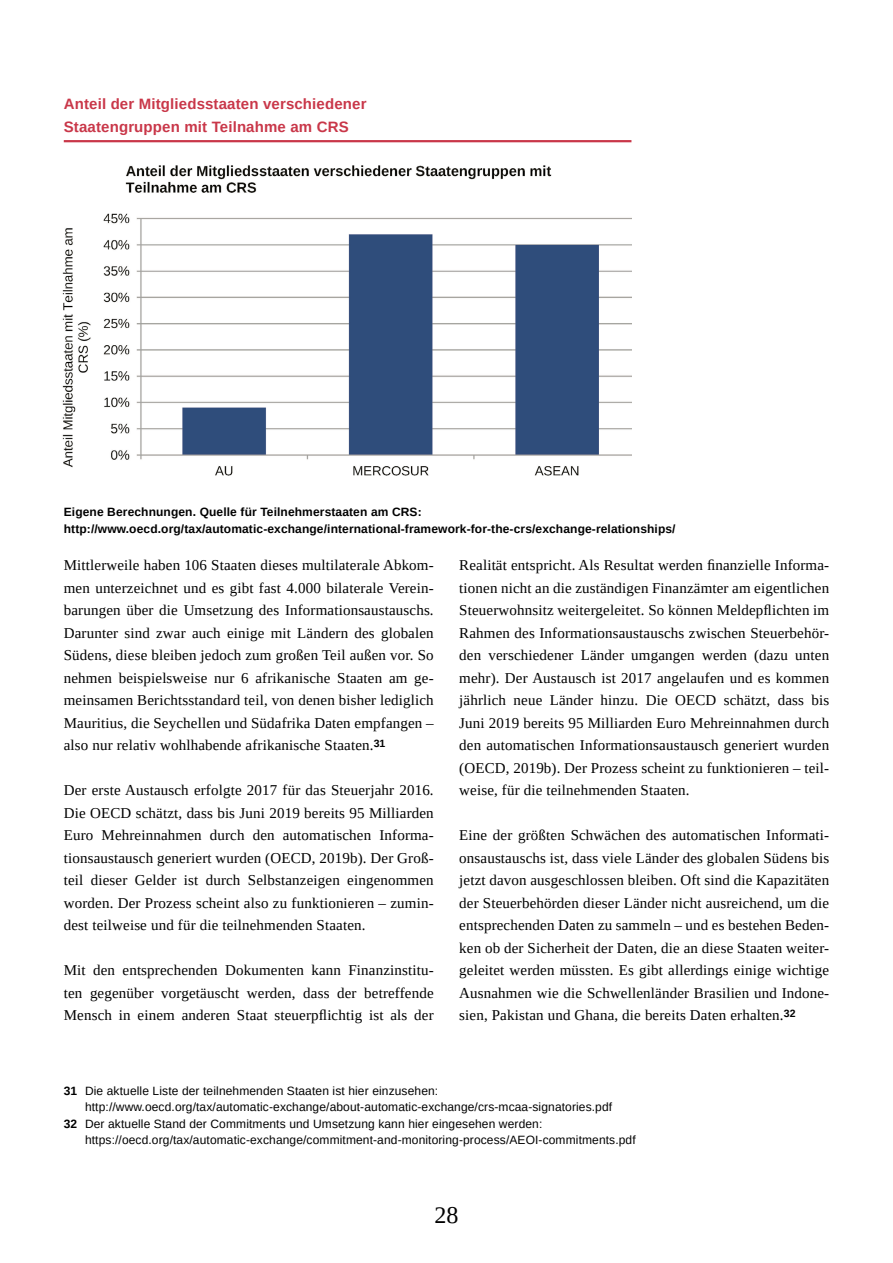
<style>
.page{position:relative;width:893px;height:1263px;background:#fff}
.page>*{position:absolute;margin:0;border:0;box-sizing:border-box;transform-origin:0 0}
.t1{font:24px "Liberation Serif";color:#000}
.t2{font:15px/22.5px "Liberation Serif";letter-spacing:.01em;color:#000;text-align:justify}
.t3{font:700 15px/22.5px "Liberation Sans";letter-spacing:.01em;color:#c93749}
.t4{font:12px "Liberation Sans";letter-spacing:.01em;color:#000}
.t5{font:700 12px/16.5px "Liberation Sans";letter-spacing:.01em;color:#000}
.s1{font-weight:700}
</style>
<div class="page">
<hr style="left:64px;top:140px;width:567px;height:2px;background:#c93749">
<img style="left:62px;top:165px;width:569px;height:311px">
<p class="t3" style="left:64px;top:93px;width:304px">Anteil der Mitgliedsstaaten verschiedener<br>Staatengruppen mit Teilnahme am CRS</p>
<p class="t5" style="left:64px;top:504px;width:613px">Eigene Berechnungen. Quelle für Teilnehmerstaaten am CRS: http://www.oecd.org/tax/automatic-exchange/international-framework-for-the-crs/exchange-relationships/</p>
<p class="t2" style="left:64px;top:554px;width:371px">Mittlerweile haben 106 Staaten dieses multilaterale Abkom&shy;men unterzeichnet und es gibt fast 4.000 bilaterale Verein&shy;barungen über die Umsetzung des Informationsaustauschs.<br>Darunter sind zwar auch einige mit Ländern des globalen Südens, diese bleiben jedoch zum großen Teil außen vor. So nehmen beispielsweise nur 6 afrikanische Staaten am ge&shy;meinsamen Berichtsstandard teil, von denen bisher lediglich Mauritius, die Seychellen und Südafrika Daten empfangen – also nur relativ wohlhabende afrikanische Staaten.<sup>31</sup></p>
<p class="t2" style="left:64px;top:779px;width:371px">Der erste Austausch erfolgte 2017 für das Steuerjahr 2016.<br>Die OECD schätzt, dass bis Juni 2019 bereits 95 Milliarden Euro Mehreinnahmen durch den automatischen Informa&shy;tionsaustausch generiert wurden (OECD, 2019b). Der Groß&shy;teil dieser Gelder ist durch Selbstanzeigen eingenommen worden. Der Prozess scheint also zu funktionieren – zumin&shy;dest teilweise und für die teilnehmenden Staaten.</p>
<p class="t2" style="left:64px;top:959px;width:371px">Mit den entsprechenden Dokumenten kann Finanzinstitu&shy;ten gegenüber vorgetäuscht werden, dass der betreffende Mensch in einem anderen Staat steuerpflichtig ist als der</p>
<p class="t2" style="left:459px;top:554px;width:372px">Realität entspricht. Als Resultat werden finanzielle Informa&shy;tionen nicht an die zuständigen Finanzämter am eigentlichen Steuerwohnsitz weitergeleitet. So können Meldepflichten im Rahmen des Informationsaustauschs zwischen Steuerbehör&shy;den verschiedener Länder umgangen werden (dazu unten mehr). Der Austausch ist 2017 angelaufen und es kommen jährlich neue Länder hinzu. Die OECD schätzt, dass bis Juni 2019 bereits 95 Milliarden Euro Mehreinnahmen durch den automatischen Informationsaustausch generiert wurden (OECD, 2019b). Der Prozess scheint zu funktionieren – teil&shy;weise, für die teilnehmenden Staaten.</p>
<p class="t2" style="left:459px;top:824px;width:371px">Eine der größten Schwächen des automatischen Informati&shy;onsaustauschs ist, dass viele Länder des globalen Südens bis jetzt davon ausgeschlossen bleiben. Oft sind die Kapazitäten der Steuerbehörden dieser Länder nicht ausreichend, um die entsprechenden Daten zu sammeln – und es bestehen Beden&shy;ken ob der Sicherheit der Daten, die an diese Staaten weiter&shy;geleitet werden müssten. Es gibt allerdings einige wichtige Ausnahmen wie die Schwellenländer Brasilien und Indone&shy;sien, Pakistan und Ghana, die bereits Daten erhalten.<sup>32</sup></p>
<p class="t4" style="left:64px;top:1083px;width:376px"><span class="s1">31</span> Die aktuelle Liste der teilnehmenden Staaten ist hier einzusehen:</p>
<p class="t4" style="left:85px;top:1099px;width:529px">http://www.oecd.org/tax/automatic-exchange/about-automatic-exchange/crs-mcaa-signatories.pdf</p>
<p class="t4" style="left:64px;top:1116px;width:480px"><span class="s1">32</span> Der aktuelle Stand der Commitments und Umsetzung kann hier eingesehen werden:</p>
<p class="t4" style="left:85px;top:1132px;width:552px">https://oecd.org/tax/automatic-exchange/commitment-and-monitoring-process/AEOI-commitments.pdf</p>
<h1 class="t1" style="left:434px;top:1199px;width:26px">28</h1>
</div>
